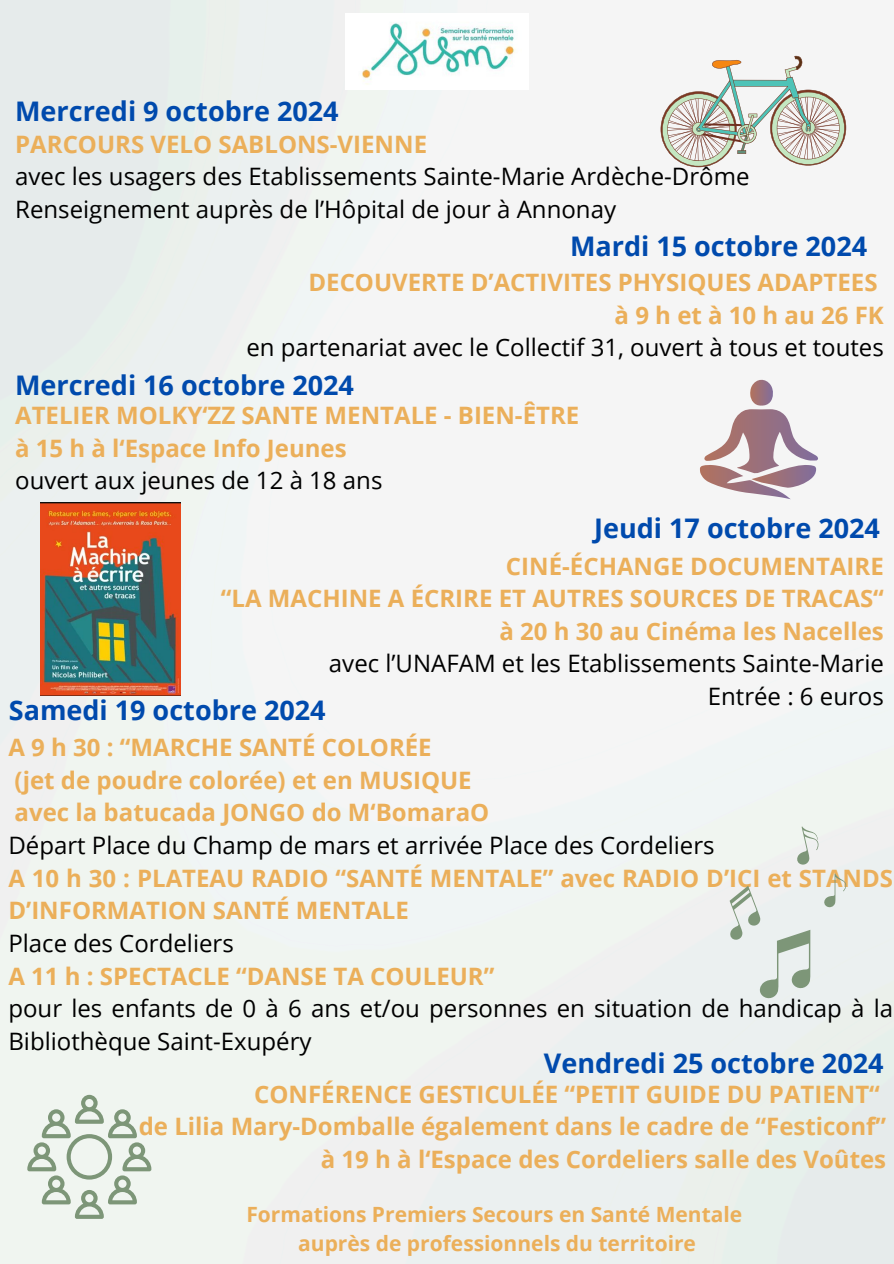
<style>
.page{position:relative;width:894px;height:1264px;background:#fff}
.page>*{position:absolute;margin:0;border:0;box-sizing:border-box;transform-origin:0 0}
.t1{font:700 27px "Open Sans";color:#004aad}
.t2{font:700 24px/32.7px "Open Sans";color:#ebaf5a;text-align:right}
.t3{font:24px/32.7px "Open Sans";color:#000}
.t4{font:700 21px "Open Sans";color:#ebaf5a}
.s1{font-weight:700;color:#ebaf5a}
.s2{font-weight:400;color:#000}
</style>
<div class="page">
<img style="left:0;top:0;width:893px;height:1263px">
<img style="left:345px;top:13px;width:183px;height:77px">
<svg style="left:660px;top:56px;width:185px;height:111px"></svg>
<svg style="left:699px;top:378px;width:118px;height:121px"></svg>
<svg style="left:824px;top:873px;width:22px;height:34px"></svg>
<svg style="left:796px;top:826px;width:23px;height:40px"></svg>
<svg style="left:729px;top:885px;width:81px;height:115px;background:#d9e1dc"></svg>
<svg style="left:27px;top:1094px;width:124px;height:124px"></svg>
<img style="left:40px;top:502px;width:140px;height:193px">
<h1 class="t1" style="left:15px;top:92px;width:325px">Mercredi 9 octobre 2024</h1>
<h3 class="t3" style="left:15px;top:127px;width:735px"><span class="s1">PARCOURS VELO SABLONS-VIENNE<br></span>avec les usagers des Etablissements Sainte-Marie Ardèche-Drôme<br>Renseignement auprès de l’Hôpital de jour à Annonay</h3>
<h3 class="t1" style="left:570px;top:227px;width:298px">Mardi 15 octobre 2024</h3>
<h1 class="t2" style="left:246px;top:265px;width:638px">DECOUVERTE D’ACTIVITES PHYSIQUES ADAPTEES à9hetà10hau26FK<br><span class="s2">en partenariat avec le Collectif 31, ouvert à tous et toutes</span></h1>
<h3 class="t1" style="left:15px;top:366px;width:340px">Mercredi 16 octobre 2024</h3>
<p class="t2" style="left:15px;top:398px;width:565px;text-align:left">ATELIER MOLKY‘ZZ SANTE MENTALE - BIEN-ÊTRE à 15 h à l‘Espace Info Jeunes<br><span class="s2">ouvert aux jeunes de 12 à 18 ans</span></p>
<p class="t1" style="left:594px;top:509px;width:287px">Jeudi 17 octobre 2024</p>
<p class="t2" style="left:221px;top:549px;width:664px">CINÉ-ÉCHANGE DOCUMENTAIRE<br>“LA MACHINE A ÉCRIRE ET AUTRES SOURCES DE TRACAS“ à 20 h 30 au Cinéma les Nacelles<br><span class="s2">avec l’UNAFAM et les Etablissements Sainte-Marie<br>Entrée : 6 euros</span></p>
<h3 class="t1" style="left:9px;top:691px;width:318px">Samedi 19 octobre 2024</h3>
<p class="t2" style="left:8px;top:730px;width:885px;text-align:left">A 9 h 30 : “MARCHE SANTÉ COLORÉE<br>(jet de poudre colorée) et en MUSIQUE<br>avec la batucada JONGO do M‘BomaraO<br><span class="s2">Départ Place du Champ de mars et arrivée Place des Cordeliers<br></span>A 10 h 30 : PLATEAU RADIO “SANTÉ MENTALE” avec RADIO D’ICI et STANDS D’INFORMATION SANTÉ MENTALE<br><span class="s2">Place des Cordeliers<br></span>A 11 h : SPECTACLE “DANSE TA COULEUR”<br><span class="s2">pour les enfants de 0 à 6 ans et/ou personnes en situation de handicap à la Bibliothèque Saint-Exupéry</span></p>
<p class="t1" style="left:543px;top:1044px;width:341px">Vendredi 25 octobre 2024</p>
<p class="t2" style="left:139px;top:1077px;width:748px">CONFÉRENCE GESTICULÉE “PETIT GUIDE DU PATIENT“<br>de Lilia Mary-Domballe également dans le cadre de “Festiconf” à 19 h à l‘Espace des Cordeliers salle des Voûtes</p>
<p class="t4" style="left:246px;top:1199px;width:497px">Formations Premiers Secours en Santé Mentale</p>
<h3 class="t4" style="left:298px;top:1228px;width:399px">auprès de professionnels du territoire</h3>
</div>
